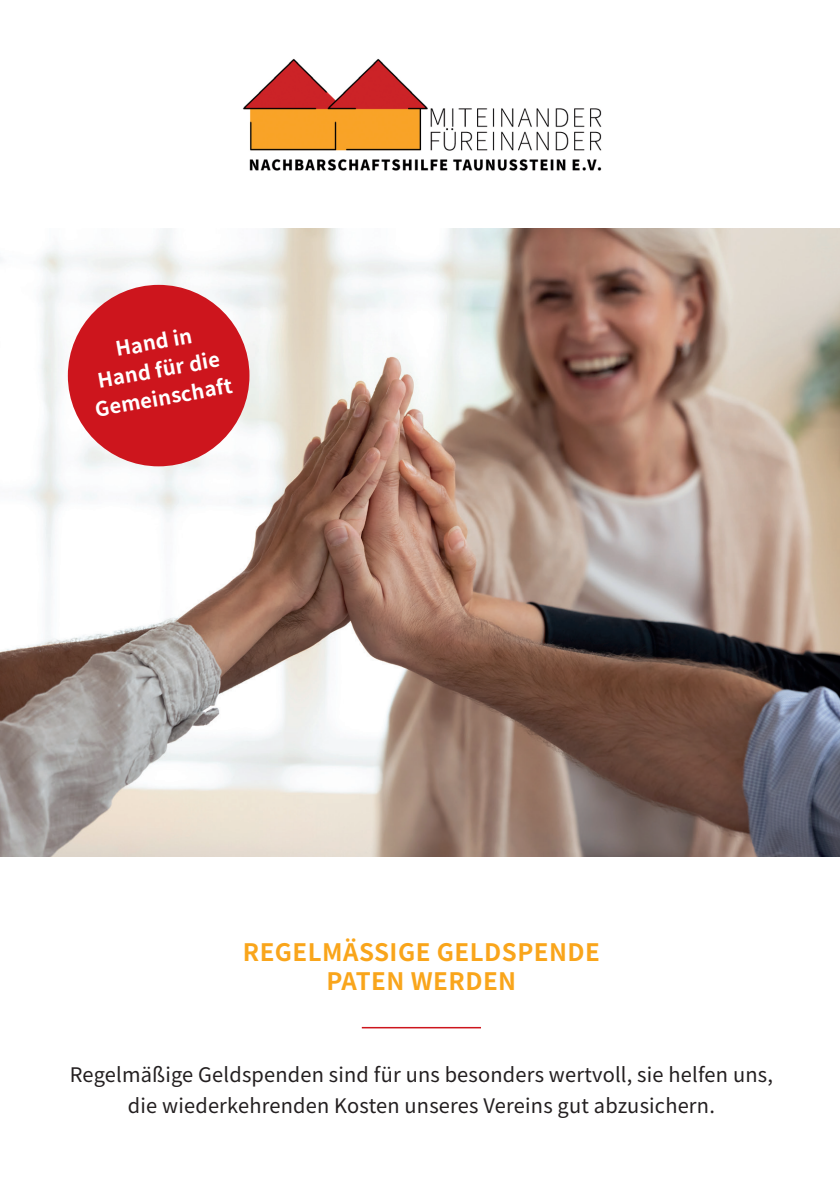
<style>
.page{position:relative;width:840px;height:1191px;background:#fff}
.page>*{position:absolute;margin:0;border:0;box-sizing:border-box;transform-origin:0 0}
.t1{font:700 24px/28.8px "Noto Sans JP";letter-spacing:.02em;color:#f9a51b;text-align:center}
.t2{font:20px/31px "Noto Sans JP";letter-spacing:.01em;color:#231f20;text-align:center}
.t3{font:700 20px/28px "Noto Sans JP";color:#fff;text-align:center}
</style>
<div class="page">
<img style="left:243px;top:58px;width:359px;height:113px">
<hr style="left:361px;top:1027px;width:119px;height:1px;background:#cd151d">
<img style="left:0;top:228px;width:839px;height:628px">
<div style="left:68px;top:285px;width:181px;height:181px;background:#cd151d;border-radius:50%"></div>
<p class="t3" style="left:83px;top:341px;width:140px;rotate:-10deg">Hand in<br>Hand für die<br>Gemeinschaft</p>
<p class="t1" style="left:243px;top:938px;width:358px">REGELMÄSSIGE GELDSPENDE<br>PATEN WERDEN</p>
<p class="t2" style="left:70px;top:1059px;width:704px">Regelmäßige Geldspenden sind für uns besonders wertvoll, sie helfen uns, die wiederkehrenden Kosten unseres Vereins gut abzusichern.</p>
</div>
